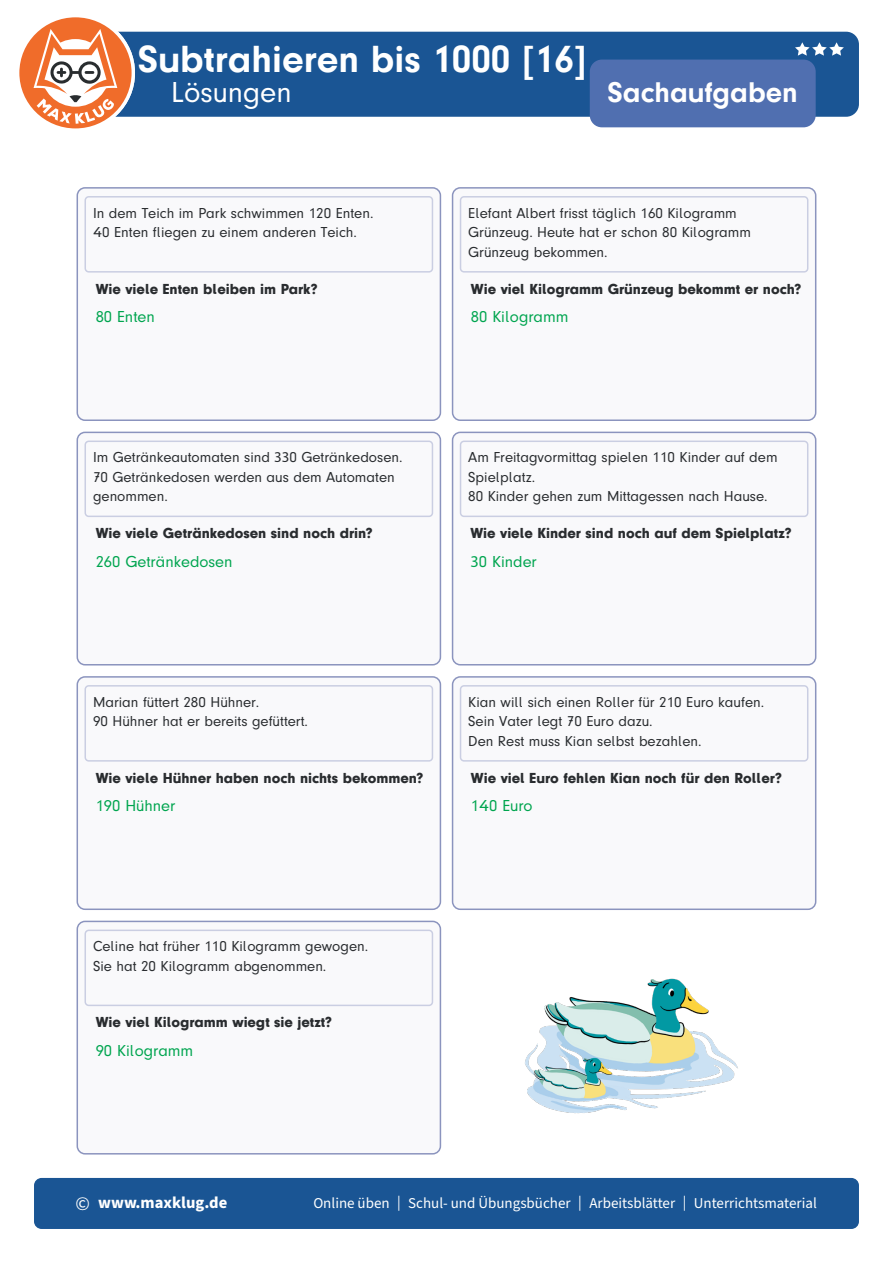
<style>
.page{position:relative;width:893px;height:1263px;background:#fff}
.page>*{position:absolute;margin:0;border:0;box-sizing:border-box;transform-origin:0 0}
.t1{font:700 39px "Mk Druckschrift N";color:#fff}
.t2{font:30px "Mk Druckschrift N";color:#fff}
.t3{font:700 29.4px "Mk Druckschrift N";color:#fff}
.t4{font:16.5px "Mk Druckschrift N";color:#00a54f}
.t5{font:700 16.5px "Source Sans Pro";color:#fff}
.t6{font:15px/19.5px "Mk Druckschrift N";color:#292c2f}
.t7{font:15px "Mk Druckschrift N bl";color:#292c2f}
.t8{font:15px "Source Sans Pro";color:#fff}
.s1{font-weight:400;font-size:19.5px}
</style>
<div class="page">
<div style="left:34px;top:1178px;width:825px;height:51px;background:#1a5594;border-radius:8px"></div>
<div style="left:135px;top:32px;width:724px;height:85px;background:#1a5594"></div>
<svg style="left:19px;top:17px;width:116px;height:112px"></svg>
<svg style="left:795px;top:42px;width:49px;height:14px"></svg>
<div style="left:453px;top:188px;width:363px;height:232px;background:#f9f9fb;border-radius:8px"></div>
<div style="left:452px;top:187px;width:364px;height:234px;border:2px solid #8b94be;border-radius:8px"></div>
<div style="left:453px;top:677px;width:363px;height:232px;background:#f9f9fb;border-radius:8px"></div>
<div style="left:452px;top:676px;width:364px;height:234px;border:2px solid #8b94be;border-radius:8px"></div>
<div style="left:453px;top:432px;width:363px;height:233px;background:#f9f9fb;border-radius:8px"></div>
<div style="left:452px;top:432px;width:364px;height:233px;border:2px solid #8b94be;border-radius:8px"></div>
<div style="left:77px;top:921px;width:363px;height:233px;background:#f9f9fb;border-radius:8px"></div>
<div style="left:77px;top:921px;width:364px;height:233px;border:2px solid #8b94be;border-radius:8px"></div>
<div style="left:77px;top:677px;width:363px;height:232px;background:#f9f9fb;border-radius:8px"></div>
<div style="left:77px;top:676px;width:364px;height:234px;border:2px solid #8b94be;border-radius:8px"></div>
<div style="left:77px;top:432px;width:363px;height:233px;background:#f9f9fb;border-radius:8px"></div>
<div style="left:77px;top:432px;width:364px;height:233px;border:2px solid #8b94be;border-radius:8px"></div>
<div style="left:77px;top:188px;width:363px;height:232px;background:#f9f9fb;border-radius:8px"></div>
<div style="left:77px;top:187px;width:364px;height:234px;border:2px solid #8b94be;border-radius:8px"></div>
<div style="left:85px;top:196px;width:348px;height:77px;border:2px solid #cacee2;border-radius:4px"></div>
<div style="left:85px;top:441px;width:348px;height:76px;border:2px solid #cacee2;border-radius:4px"></div>
<div style="left:85px;top:685px;width:348px;height:77px;border:2px solid #cacee2;border-radius:4px"></div>
<div style="left:85px;top:929px;width:348px;height:77px;border:2px solid #cacee2;border-radius:4px"></div>
<div style="left:460px;top:196px;width:348px;height:77px;border:2px solid #cacee2;border-radius:4px"></div>
<div style="left:460px;top:441px;width:348px;height:76px;border:2px solid #cacee2;border-radius:4px"></div>
<div style="left:460px;top:685px;width:348px;height:77px;border:2px solid #cacee2;border-radius:4px"></div>
<div style="left:590px;top:60px;width:226px;height:67px;background:#506fb0;border-radius:12px"></div>
<img style="left:525px;top:978px;width:213px;height:136px">
<p class="t1" style="left:138px;top:37px;width:450px">Subtrahieren bis 1000 [16]</p>
<h2 class="t2" style="left:171px;top:76px;width:122px">Lösungen</h2>
<h3 class="t3" style="left:608px;top:75px;width:192px">Sachaufgaben</h3>
<p class="t6" style="left:93px;top:203px;width:282px">In dem Teich im Park schwimmen 120 Enten.</p>
<p class="t6" style="left:93px;top:223px;width:265px">40 Enten fliegen zu einem anderen Teich.</p>
<p class="t7" style="left:96px;top:280px;width:223px">Wie viele Enten bleiben im Park?</p>
<p class="t6" style="left:468px;top:203px;width:284px">Elefant Albert frisst täglich 160 Kilogramm<br>Grünzeug. Heute hat er schon 80 Kilogramm<br>Grünzeug bekommen.</p>
<p class="t7" style="left:471px;top:280px;width:332px">Wie viel Kilogramm Grünzeug bekommt er noch?</p>
<p class="t4" style="left:96px;top:308px;width:61px">80 Enten</p>
<p class="t4" style="left:471px;top:308px;width:99px">80 Kilogramm</p>
<p class="t6" style="left:93px;top:448px;width:311px">Im Getränkeautomaten sind 330 Getränkedosen.</p>
<p class="t6" style="left:93px;top:467px;width:303px">70 Getränkedosen werden aus dem Automaten genommen.</p>
<p class="t6" style="left:468px;top:448px;width:311px">Am Freitagvormittag spielen 110 Kinder auf dem<br>Spielplatz.</p>
<p class="t6" style="left:468px;top:487px;width:301px">80 Kinder gehen zum Mittagessen nach Hause.</p>
<p class="t7" style="left:96px;top:525px;width:278px">Wie viele Getränkedosen sind noch drin?</p>
<p class="t7" style="left:470px;top:524px;width:323px">Wie viele Kinder sind noch auf dem Spielplatz?</p>
<p class="t4" style="left:96px;top:552px;width:138px">260 Getränkedosen</p>
<p class="t4" style="left:471px;top:552px;width:68px">30 Kinder</p>
<p class="t6" style="left:93px;top:692px;width:168px">Marian füttert 280 Hühner.</p>
<p class="t6" style="left:93px;top:712px;width:217px">90 Hühner hat er bereits gefüttert.</p>
<p class="t7" style="left:96px;top:769px;width:329px">Wie viele Hühner haben noch nichts bekommen?</p>
<p class="t6" style="left:468px;top:692px;width:297px">Kian will sich einen Roller für 210 Euro kaufen.</p>
<p class="t6" style="left:468px;top:712px;width:186px">Sein Vater legt 70 Euro dazu.</p>
<p class="t6" style="left:468px;top:731px;width:235px">Den Rest muss Kian selbst bezahlen.</p>
<p class="t7" style="left:471px;top:769px;width:312px">Wie viel Euro fehlen Kian noch für den Roller?</p>
<p class="t4" style="left:96px;top:797px;width:81px">190 Hühner</p>
<p class="t4" style="left:471px;top:797px;width:63px">140 Euro</p>
<p class="t6" style="left:93px;top:937px;width:277px">Celine hat früher 110 Kilogramm gewogen.</p>
<p class="t6" style="left:93px;top:956px;width:235px">Sie hat 20 Kilogramm abgenommen.</p>
<p class="t7" style="left:96px;top:1013px;width:238px">Wie viel Kilogramm wiegt sie jetzt?</p>
<p class="t4" style="left:96px;top:1041px;width:99px">90 Kilogramm</p>
<p class="t5" style="left:75px;top:1191px;width:153px"><span class="s1">©</span> www.maxklug.de</p>
<p class="t8" style="left:313px;top:1193px;width:505px">Online üben | Schul- und Übungsbücher | Arbeitsblätter | Unterrichtsmaterial</p>
</div>
